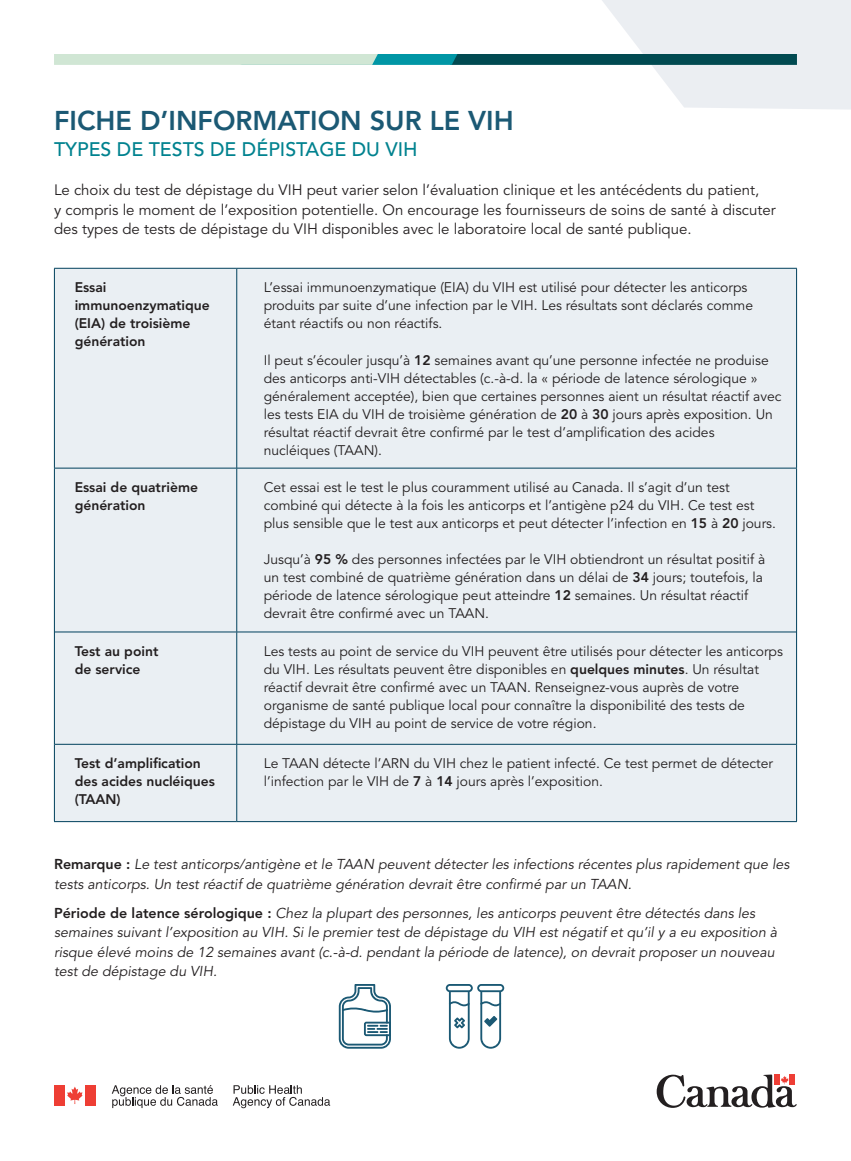
<style>
.page{position:relative;width:851px;height:1161px;background:#fff}
.page>*{position:absolute;margin:0;border:0;box-sizing:border-box;transform-origin:0 0}
.t1{font:800 27px "Avenir LT Std";color:#1b5974}
.t2{font:500 19.5px "Avenir LT Std";color:#00828f}
.BODY{font:15px/19.5px "Avenir LT Std";color:#231f20}
.BODY-2{font:italic 14.25px/19.5px "Avenir LT Std";color:#231f20}
.Main_Body{font:13.8px/18px "Avenir LT Std";color:#231f20}
.Main_Body-2{font:800 13.8px/18px "Avenir LT Std";color:#231f20}
.s1{font-weight:800}
.s2{font-weight:800;font-style:normal}
</style>
<div class="page">
<svg style="left:656px;top:1075px;width:140px;height:33px"></svg>
<div style="left:55px;top:1085px;width:10px;height:21px;background:#ee3e34"></div>
<svg style="left:67px;top:1087px;width:16px;height:17px"></svg>
<div style="left:85px;top:1085px;width:10px;height:21px;background:#ee3e34"></div>
<svg style="left:233px;top:1085px;width:97px;height:23px"></svg>
<svg style="left:112px;top:1085px;width:106px;height:23px"></svg>
<svg style="left:54px;top:0;width:796px;height:110px"></svg>
<div style="left:55px;top:269px;width:741px;height:552px;background:#eaeff3"></div>
<hr style="left:54px;top:468px;width:1px;height:164px;background:#00405c">
<hr style="left:236px;top:468px;width:1px;height:164px;background:#00405c">
<hr style="left:796px;top:468px;width:1px;height:164px;background:#00405c">
<hr style="left:54px;top:744px;width:1px;height:77px;background:#00405c">
<hr style="left:236px;top:745px;width:1px;height:76px;background:#00405c">
<hr style="left:796px;top:744px;width:1px;height:77px;background:#00405c">
<hr style="left:54px;top:821px;width:183px;height:1px;background:#00405c">
<hr style="left:237px;top:821px;width:559px;height:1px;background:#00405c">
<hr style="left:54px;top:268px;width:183px;height:1px;background:#00405c">
<hr style="left:54px;top:269px;width:1px;height:199px;background:#00405c">
<hr style="left:237px;top:268px;width:559px;height:1px;background:#00405c">
<hr style="left:236px;top:269px;width:1px;height:199px;background:#00405c">
<hr style="left:796px;top:269px;width:1px;height:199px;background:#00405c">
<hr style="left:54px;top:468px;width:183px;height:1px;background:#00405c">
<hr style="left:237px;top:468px;width:559px;height:1px;background:#00405c">
<hr style="left:55px;top:632px;width:182px;height:1px;background:#00405c">
<hr style="left:237px;top:632px;width:559px;height:1px;background:#00405c">
<hr style="left:55px;top:744px;width:182px;height:1px;background:#00405c">
<hr style="left:237px;top:744px;width:559px;height:1px;background:#00405c">
<hr style="left:54px;top:632px;width:1px;height:112px;background:#00405c">
<hr style="left:236px;top:632px;width:1px;height:112px;background:#00405c">
<hr style="left:796px;top:632px;width:1px;height:112px;background:#00405c">
<svg style="left:339px;top:984px;width:52px;height:65px"></svg>
<svg style="left:446px;top:984px;width:58px;height:65px"></svg>
<p class="t1" style="left:54px;top:105px;width:461px">FICHE D’INFORMATION SUR LE VIH</p>
<p class="t2" style="left:54px;top:138px;width:365px">TYPES DE TESTS DE DÉPISTAGE DU VIH</p>
<p class="BODY" style="left:54px;top:181px;width:723px">Le choix du test de dépistage du VIH peut varier selon l’évaluation clinique et les antécédents du patient,<br>y compris le moment de l’exposition potentielle. On encourage les fournisseurs de soins de santé à discuter des types de tests de dépistage du VIH disponibles avec le laboratoire local de santé publique.</p>
<p class="Main_Body-2" style="left:75px;top:279px;width:137px">Essai immunoenzymatique (EIA) de troisième génération</p>
<p class="Main_Body" style="left:264px;top:279px;width:490px">L’essai immunoenzymatique (EIA) du VIH est utilisé pour détecter les anticorps produits par suite d’une infection par le VIH. Les résultats sont déclarés comme étant réactifs ou non réactifs.</p>
<p class="Main_Body" style="left:264px;top:351px;width:519px">Il peut s’écouler jusqu’à <span class="s1">12</span> semaines avant qu’une personne infectée ne produise des anticorps anti-VIH détectables (c.-à-d. la « période de latence sérologique » généralement acceptée), bien que certaines personnes aient un résultat réactif avec les tests EIA du VIH de troisième génération de <span class="s1">20</span> à <span class="s1">30</span> jours après exposition. Un résultat réactif devrait être confirmé par le test d’amplification des acides nucléiques (TAAN).</p>
<p class="Main_Body-2" style="left:75px;top:478px;width:125px">Essai de quatrième génération</p>
<p class="Main_Body" style="left:264px;top:479px;width:514px">Cet essai est le test le plus couramment utilisé au Canada. Il s’agit d’un test combiné qui détecte à la fois les anticorps et l’antigène p24 du VIH. Ce test est plus sensible que le test aux anticorps et peut détecter l’infection en <span class="s1">15</span> à <span class="s1">20</span> jours.</p>
<p class="Main_Body" style="left:264px;top:551px;width:503px">Jusqu’à <span class="s1">95 %</span> des personnes infectées par le VIH obtiendront un résultat positif à un test combiné de quatrième génération dans un délai de <span class="s1">34</span> jours; toutefois, la période de latence sérologique peut atteindre <span class="s1">12</span> semaines. Un résultat réactif devrait être confirmé avec un TAAN.</p>
<p class="Main_Body-2" style="left:75px;top:642px;width:85px">Test au point de service</p>
<p class="Main_Body" style="left:264px;top:643px;width:520px">Les tests au point de service du VIH peuvent être utilisés pour détecter les anticorps du VIH. Les résultats peuvent être disponibles en <span class="s1">quelques minutes</span>. Un résultat réactif devrait être confirmé avec un TAAN. Renseignez-vous auprès de votre organisme de santé publique local pour connaître la disponibilité des tests de dépistage du VIH au point de service de votre région.</p>
<p class="Main_Body-2" style="left:75px;top:755px;width:142px">Test d’amplification des acides nucléiques (TAAN)</p>
<p class="Main_Body" style="left:264px;top:755px;width:511px">Le TAAN détecte l’ARN du VIH chez le patient infecté. Ce test permet de détecter l’infection par le VIH de <span class="s1">7</span> à <span class="s1">14</span> jours après l’exposition.</p>
<p class="BODY-2" style="left:54px;top:855px;width:736px"><span class="s2">Remarque :</span> Le test anticorps/antigène et le TAAN peuvent détecter les infections récentes plus rapidement que les tests anticorps. Un test réactif de quatrième génération devrait être confirmé par un TAAN.</p>
<p class="BODY-2" style="left:54px;top:903px;width:724px"><span class="s2">Période de latence sérologique :</span> Chez la plupart des personnes, les anticorps peuvent être détectés dans les semaines suivant l’exposition au VIH. Si le premier test de dépistage du VIH est négatif et qu’il y a eu exposition à risque élevé moins de 12 semaines avant (c.-à-d. pendant la période de latence), on devrait proposer un nouveau test de dépistage du VIH.</p>
</div>
